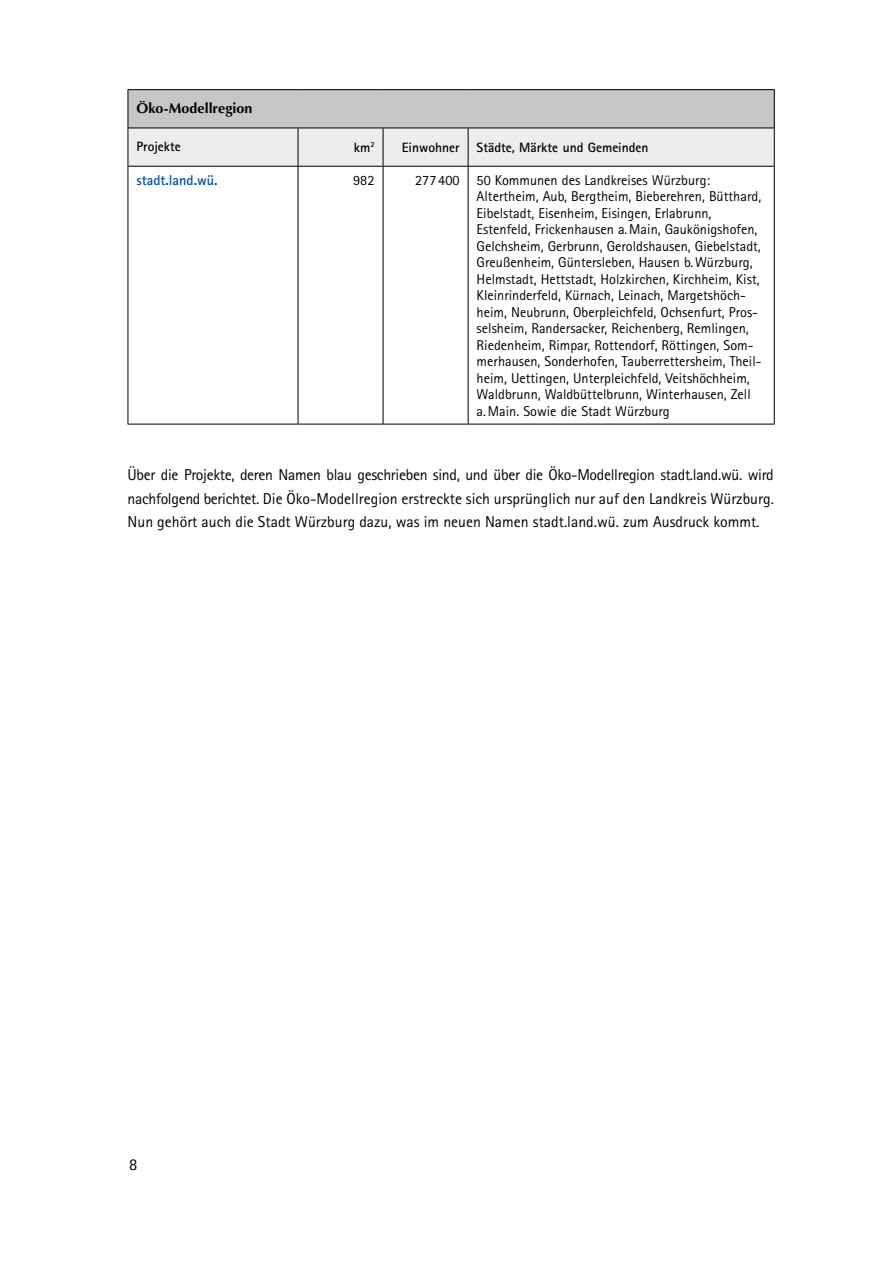
<style>
.page{position:relative;width:893px;height:1263px;background:#fff}
.page>*{position:absolute;margin:0;border:0;box-sizing:border-box;transform-origin:0 0}
.t1{font:16.5px "Rotis Sans Serif Pro";color:#000}
.p-fliess{font:15.75px/23.2px "Rotis Sans Serif Pro";color:#000;text-align:justify}
.p-tab-fliess{font:14.25px/16.5px "Rotis Sans Serif Pro";color:#000}
.p-tab-head{font:700 14.25px "Optima LT Std";letter-spacing:.005em;color:#000}
.p-tab-fliess_Bold_Blau{font:700 14.25px "Rotis Sans Serif Pro";color:#004f9f}
.p-tab-kopf{font:700 13.5px "Rotis Sans Serif Pro";color:#000}
</style>
<div class="page">
<div style="left:128px;top:90px;width:646px;height:38px;background:#c6c6c6"></div>
<div style="left:129px;top:129px;width:645px;height:37px;background:#ededed"></div>
<hr style="left:128px;top:89px;width:170px;height:1px;background:#000">
<hr style="left:128px;top:90px;width:1px;height:38px;background:#000">
<hr style="left:298px;top:89px;width:85px;height:1px;background:#000">
<hr style="left:383px;top:89px;width:85px;height:1px;background:#000">
<hr style="left:468px;top:89px;width:307px;height:1px;background:#000">
<hr style="left:774px;top:90px;width:1px;height:38px;background:#000">
<hr style="left:128px;top:128px;width:170px;height:1px;background:#000">
<hr style="left:128px;top:128px;width:1px;height:38px;background:#000">
<hr style="left:298px;top:128px;width:85px;height:1px;background:#000">
<hr style="left:298px;top:128px;width:1px;height:38px;background:#000">
<hr style="left:383px;top:128px;width:85px;height:1px;background:#000">
<hr style="left:383px;top:128px;width:1px;height:38px;background:#000">
<hr style="left:468px;top:128px;width:307px;height:1px;background:#000">
<hr style="left:468px;top:128px;width:1px;height:38px;background:#000">
<hr style="left:774px;top:128px;width:1px;height:38px;background:#000">
<hr style="left:128px;top:166px;width:170px;height:1px;background:#000">
<hr style="left:298px;top:166px;width:85px;height:1px;background:#000">
<hr style="left:383px;top:166px;width:85px;height:1px;background:#000">
<hr style="left:468px;top:166px;width:307px;height:1px;background:#000">
<hr style="left:128px;top:167px;width:1px;height:257px;background:#000">
<hr style="left:298px;top:167px;width:1px;height:257px;background:#000">
<hr style="left:383px;top:167px;width:1px;height:257px;background:#000">
<hr style="left:468px;top:167px;width:1px;height:257px;background:#000">
<hr style="left:774px;top:167px;width:1px;height:257px;background:#000">
<hr style="left:128px;top:424px;width:170px;height:1px;background:#000">
<hr style="left:298px;top:424px;width:85px;height:1px;background:#000">
<hr style="left:383px;top:424px;width:85px;height:1px;background:#000">
<hr style="left:468px;top:424px;width:307px;height:1px;background:#000">
<p class="p-tab-head" style="left:136px;top:100px;width:118px">Öko-Modellregion</p>
<p class="p-tab-kopf" style="left:136px;top:138px;width:46px">Projekte</p>
<p class="p-tab-kopf" style="left:354px;top:139px;width:22px">km<sup>2</sup></p>
<p class="p-tab-kopf" style="left:402px;top:139px;width:59px">Einwohner</p>
<p class="p-tab-kopf" style="left:477px;top:139px;width:173px">Städte, Märkte und Gemeinden</p>
<p class="p-tab-fliess_Bold_Blau" style="left:136px;top:171px;width:81px">stadt.land.wü.</p>
<p class="p-tab-fliess" style="left:353px;top:172px;width:23px">982</p>
<p class="p-tab-fliess" style="left:415px;top:172px;width:46px">277400</p>
<p class="p-tab-fliess" style="left:477px;top:172px;width:286px">50 Kommunen des Landkreises Würzburg:<br>Altertheim, Aub, Bergtheim, Bieberehren, Bütthard, Eibelstadt, Eisenheim, Eisingen, Erlabrunn, Estenfeld, Frickenhausen a.Main, Gaukönigshofen, Gelchsheim, Gerbrunn, Geroldshausen, Giebelstadt, Greußenheim, Güntersleben, Hausen b.Würzburg, Helmstadt, Hettstadt, Holzkirchen, Kirchheim, Kist, Kleinrinderfeld, Kürnach, Leinach, Margetshöch&shy;heim, Neubrunn, Oberpleichfeld, Ochsenfurt, Pros&shy;selsheim, Randersacker, Reichenberg, Remlingen, Riedenheim, Rimpar, Rottendorf, Röttingen, Som&shy;merhausen, Sonderhofen, Tauberrettersheim, Theil&shy;heim, Uettingen, Unterpleichfeld, Veitshöchheim, Waldbrunn, Waldbüttelbrunn, Winterhausen, Zell a.Main. Sowie die Stadt Würzburg</p>
<p class="p-fliess" style="left:128px;top:464px;width:648px">Über die Projekte, deren Namen blau geschrieben sind, und über die Öko-Modellregion stadt.land.wü. wird nachfolgend berichtet. Die Öko-Modellregion erstreckte sich ursprünglich nur auf den Landkreis Würzburg.<br>Nun gehört auch die Stadt Würzburg dazu, was im neuen Namen stadt.land.wü. zum Ausdruck kommt.</p>
<p class="t1" style="left:129px;top:1154px;width:10px">8</p>
</div>
